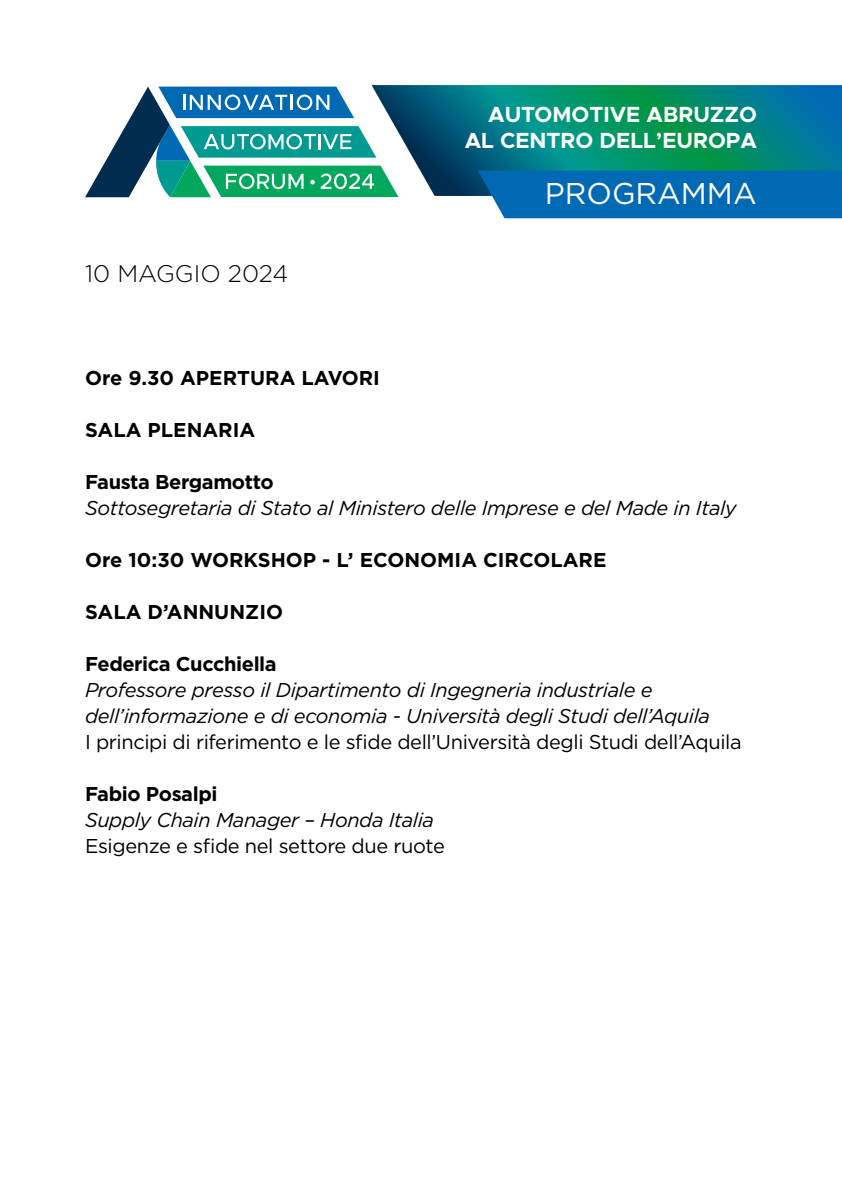
<style>
.page{position:relative;width:842px;height:1191px;background:#fff}
.page>*{position:absolute;margin:0;border:0;box-sizing:border-box;transform-origin:0 0}
.t1{font:30px "Gotham";color:#fff}
.t2{font:300 24px "Gotham";color:#010202}
.t3{font:700 22px/26.4px "Metropolis";color:#fff;text-align:right}
.t4{font:italic 20px/26px "Gotham";letter-spacing:-.02em;color:#000}
.t5{font:20px "Gotham";letter-spacing:-.02em;color:#000}
.t6{font:700 20px "Gotham";color:#000}
.t7{font:700 20px "Gotham";letter-spacing:-.02em;color:#000}
</style>
<div class="page">
<svg style="left:85px;top:87px;width:313px;height:110px"></svg>
<svg style="left:371px;top:85px;width:471px;height:111px;background:#12867f"></svg>
<div style="left:478px;top:170px;width:364px;height:48px;background:#0069b4"></div>
<p class="t3" style="left:465px;top:101px;width:294px">AUTOMOTIVE ABRUZZO<br>AL CENTRO DELL’EUROPA</p>
<p class="t2" style="left:85px;top:258px;width:205px">10 MAGGIO 2024</p>
<h1 class="t1" style="left:545px;top:174px;width:213px">PROGRAMMA</h1>
<p class="t6" style="left:85px;top:364px;width:296px">Ore 9.30 APERTURA LAVORI</p>
<p class="t6" style="left:85px;top:416px;width:172px">SALA PLENARIA</p>
<p class="t7" style="left:85px;top:468px;width:190px">Fausta Bergamotto</p>
<p class="t4" style="left:85px;top:494px;width:653px">Sottosegretaria di Stato al Ministero delle Imprese e del Made in Italy</p>
<p class="t6" style="left:85px;top:546px;width:523px">Ore 10:30 WORKSHOP - L’ ECONOMIA CIRCOLARE</p>
<p class="t6" style="left:85px;top:598px;width:200px">SALA D’ANNUNZIO</p>
<p class="t7" style="left:85px;top:650px;width:193px">Federica Cucchiella</p>
<p class="t4" style="left:85px;top:676px;width:626px">Professore presso il Dipartimento di Ingegneria industriale e dell’informazione e di economia - Università degli Studi dell’Aquila</p>
<p class="t5" style="left:85px;top:729px;width:658px">I principi di riferimento e le sfide dell’Università degli Studi dell’Aquila</p>
<p class="t7" style="left:85px;top:780px;width:134px">Fabio Posalpi</p>
<p class="t4" style="left:85px;top:806px;width:351px">Supply Chain Manager – Honda Italia</p>
<p class="t5" style="left:85px;top:833px;width:361px">Esigenze e sfide nel settore due ruote</p>
</div>
